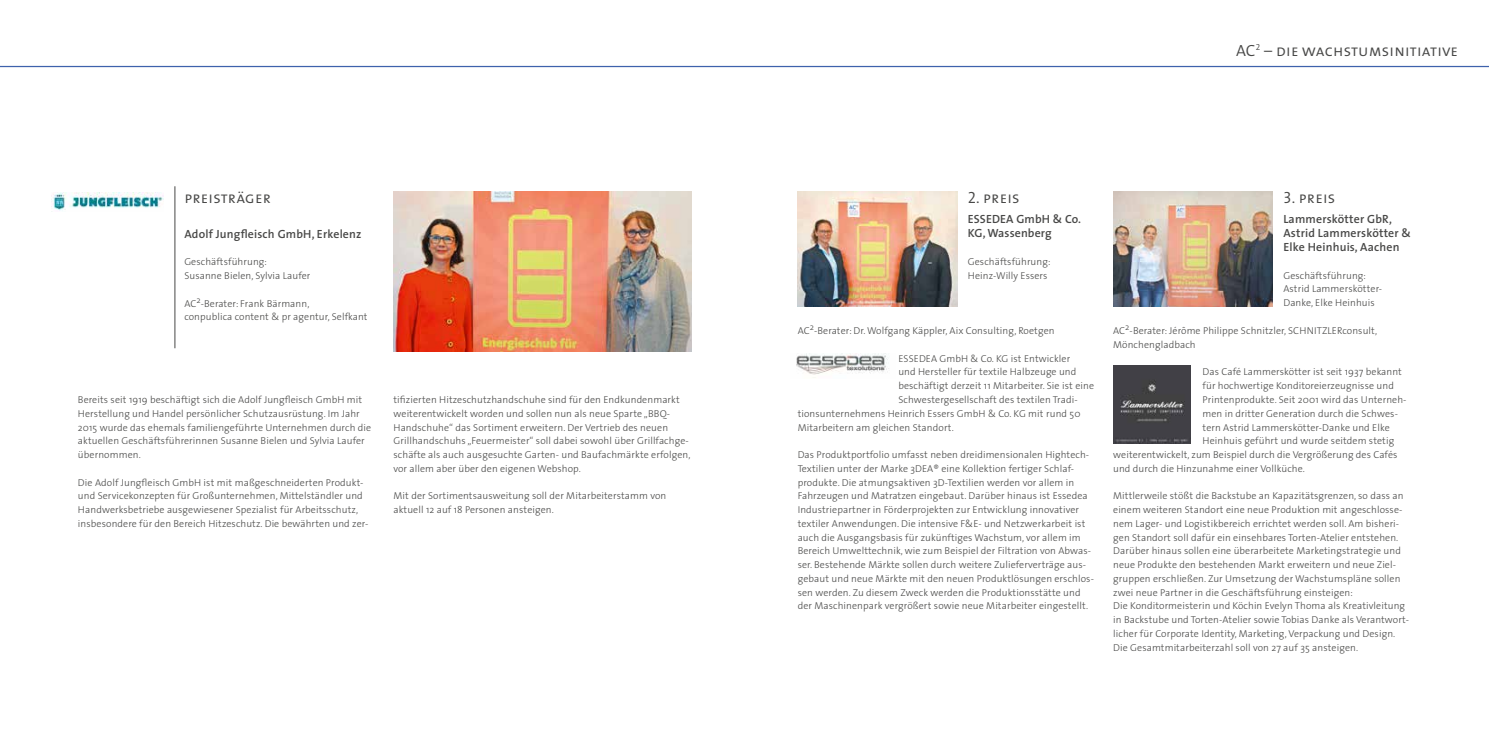
<style>
.page{position:relative;width:1489px;height:745px;background:#fff}
.page>*{position:absolute;margin:0;border:0;box-sizing:border-box;transform-origin:0 0}
.t1{font:16.25px "The Sans Semi Light Caps";letter-spacing:.015em;color:#484847}
.t2{font:600 11.88px/13.8px "The Sans";letter-spacing:.015em;color:#484847}
.t3{font:300 10px/13.8px "The Sans";letter-spacing:.01em;color:#484847}
</style>
<div class="page">
<img style="left:393px;top:191px;width:298px;height:160px">
<hr style="left:175px;top:186px;width:1px;height:162px;background:#484847">
<img style="left:797px;top:191px;width:160px;height:115px">
<hr style="left:0;top:66px;width:1488px;height:1px;background:#3e62ac">
<img style="left:51px;top:193px;width:112px;height:18px">
<img style="left:1113px;top:365px;width:77px;height:78px">
<img style="left:796px;top:353px;width:93px;height:25px">
<img style="left:1113px;top:191px;width:159px;height:115px">
<h1 class="t1" style="left:184px;top:183px;width:88px">preisträger</h1>
<p class="t2" style="left:184px;top:226px;width:179px">Adolf Jungfleisch GmbH, Erkelenz</p>
<p class="t3" style="left:184px;top:254px;width:127px">Geschäftsführung:<br>Susanne Bielen, Sylvia Laufer</p>
<p class="t3" style="left:184px;top:296px;width:185px">AC<sup>2</sup>-Berater: Frank Bärmann,<br>conpublica content &amp; pr agentur, Selfkant</p>
<p class="t3" style="left:78px;top:392px;width:295px">Bereits seit 1919 beschäftigt sich die Adolf Jungfleisch GmbH mit Herstellung und Handel persönlicher Schutzausrüstung. Im Jahr 2015 wurde das ehemals familiengeführte Unternehmen durch die aktuellen Geschäftsführerinnen Susanne Bielen und Sylvia Laufer übernommen.</p>
<p class="t3" style="left:78px;top:474px;width:292px">Die Adolf Jungfleisch GmbH ist mit maßgeschneiderten Produkt&shy;und Servicekonzepten für Großunternehmen, Mittelständler und Handwerksbetriebe ausgewiesener Spezialist für Arbeitsschutz, insbesondere für den Bereich Hitzeschutz. Die bewährten und zer-</p>
<p class="t3" style="left:393px;top:392px;width:298px">tifizierten Hitzeschutzhandschuhe sind für den Endkundenmarkt weiterentwickelt worden und sollen nun als neue Sparte „BBQ-Handschuhe“ das Sortiment erweitern. Der Vertrieb des neuen Grillhandschuhs „Feuermeister“ soll dabei sowohl über Grillfachge&shy;schäfte als auch ausgesuchte Garten- und Baufachmärkte erfolgen, vor allem aber über den eigenen Webshop.</p>
<p class="t3" style="left:393px;top:488px;width:274px">Mit der Sortimentsausweitung soll der Mitarbeiterstamm von aktuell 12 auf 18 Personen ansteigen.</p>
<h1 class="t1" style="left:1235px;top:37px;width:223px">AC<sup>2</sup> – die wachstumsinitiative</h1>
<h1 class="t1" style="left:967px;top:184px;width:53px">2. preis</h1>
<p class="t2" style="left:967px;top:212px;width:115px">ESSEDEA GmbH &amp; Co.<br>KG, Wassenberg</p>
<p class="t3" style="left:967px;top:254px;width:84px">Geschäftsführung:<br>Heinz-Willy Essers</p>
<p class="t3" style="left:797px;top:323px;width:258px">AC<sup>2</sup>-Berater: Dr. Wolfgang Käppler, Aix Consulting, Roetgen</p>
<p class="t3" style="left:898px;top:351px;width:173px">ESSEDEA GmbH &amp; Co. KG ist Entwickler</p>
<p class="t3" style="left:898px;top:364px;width:179px">und Hersteller für textile Halbzeuge und</p>
<p class="t3" style="left:898px;top:378px;width:197px">beschäftigt derzeit 11 Mitarbeiter. Sie ist eine</p>
<p class="t3" style="left:898px;top:392px;width:181px">Schwestergesellschaft des textilen Tradi-</p>
<p class="t3" style="left:797px;top:406px;width:284px">tionsunternehmens Heinrich Essers GmbH &amp; Co. KG mit rund 50</p>
<p class="t3" style="left:797px;top:419px;width:158px">Mitarbeitern am gleichen Standort.</p>
<p class="t3" style="left:797px;top:447px;width:298px">Das Produktportfolio umfasst neben dreidimensionalen Hightech-Textilien unter der Marke 3DEA® eine Kollektion fertiger Schlaf&shy;produkte. Die atmungsaktiven 3D-Textilien werden vor allem in Fahrzeugen und Matratzen eingebaut. Darüber hinaus ist Essedea Industriepartner in Förderprojekten zur Entwicklung innovativer textiler Anwendungen. Die intensive F&amp;E- und Netzwerkarbeit ist auch die Ausgangsbasis für zukünftiges Wachstum, vor allem im Bereich Umwelttechnik, wie zum Beispiel der Filtration von Abwas&shy;ser. Bestehende Märkte sollen durch weitere Zulieferverträge aus&shy;gebaut und neue Märkte mit den neuen Produktlösungen erschlos&shy;sen werden. Zu diesem Zweck werden die Produktionsstätte und der Maschinenpark vergrößert sowie neue Mitarbeiter eingestellt.</p>
<h1 class="t1" style="left:1283px;top:184px;width:53px">3. preis</h1>
<p class="t2" style="left:1283px;top:212px;width:129px">Lammerskötter GbR,<br>Astrid Lammerskötter &amp;<br>Elke Heinhuis, Aachen</p>
<p class="t3" style="left:1283px;top:268px;width:100px">Geschäftsführung:<br>Astrid Lammerskötter-<br>Danke, Elke Heinhuis</p>
<p class="t3" style="left:1113px;top:323px;width:265px">AC<sup>2</sup>-Berater: Jérôme Philippe Schnitzler, SCHNITZLERconsult,<br>Mönchengladbach</p>
<p class="t3" style="left:1202px;top:364px;width:201px">Das Café Lammerskötter ist seit 1937 bekannt</p>
<p class="t3" style="left:1202px;top:378px;width:193px">für hochwertige Konditoreierzeugnisse und</p>
<p class="t3" style="left:1202px;top:392px;width:205px">Printenprodukte. Seit 2001 wird das Unterneh-</p>
<p class="t3" style="left:1202px;top:406px;width:197px">men in dritter Generation durch die Schwes-</p>
<p class="t3" style="left:1202px;top:419px;width:189px">tern Astrid Lammerskötter-Danke und Elke</p>
<p class="t3" style="left:1202px;top:433px;width:193px">Heinhuis geführt und wurde seitdem stetig</p>
<p class="t3" style="left:1113px;top:447px;width:286px">weiterentwickelt, zum Beispiel durch die Vergrößerung des Cafés</p>
<p class="t3" style="left:1113px;top:461px;width:193px">und durch die Hinzunahme einer Vollküche.</p>
<p class="t3" style="left:1113px;top:488px;width:297px">Mittlerweile stößt die Backstube an Kapazitätsgrenzen, so dass an einem weiteren Standort eine neue Produktion mit angeschlosse&shy;nem Lager- und Logistikbereich errichtet werden soll. Am bisheri&shy;gen Standort soll dafür ein einsehbares Torten-Atelier entstehen.<br>Darüber hinaus sollen eine überarbeitete Marketingstrategie und neue Produkte den bestehenden Markt erweitern und neue Ziel&shy;gruppen erschließen. Zur Umsetzung der Wachstumspläne sollen zwei neue Partner in die Geschäftsführung einsteigen:<br>Die Konditormeisterin und Köchin Evelyn Thoma als Kreativleitung in Backstube und Torten-Atelier sowie Tobias Danke als Verantwort&shy;licher für Corporate Identity, Marketing, Verpackung und Design.<br>Die Gesamtmitarbeiterzahl soll von 27 auf 35 ansteigen.</p>
</div>
